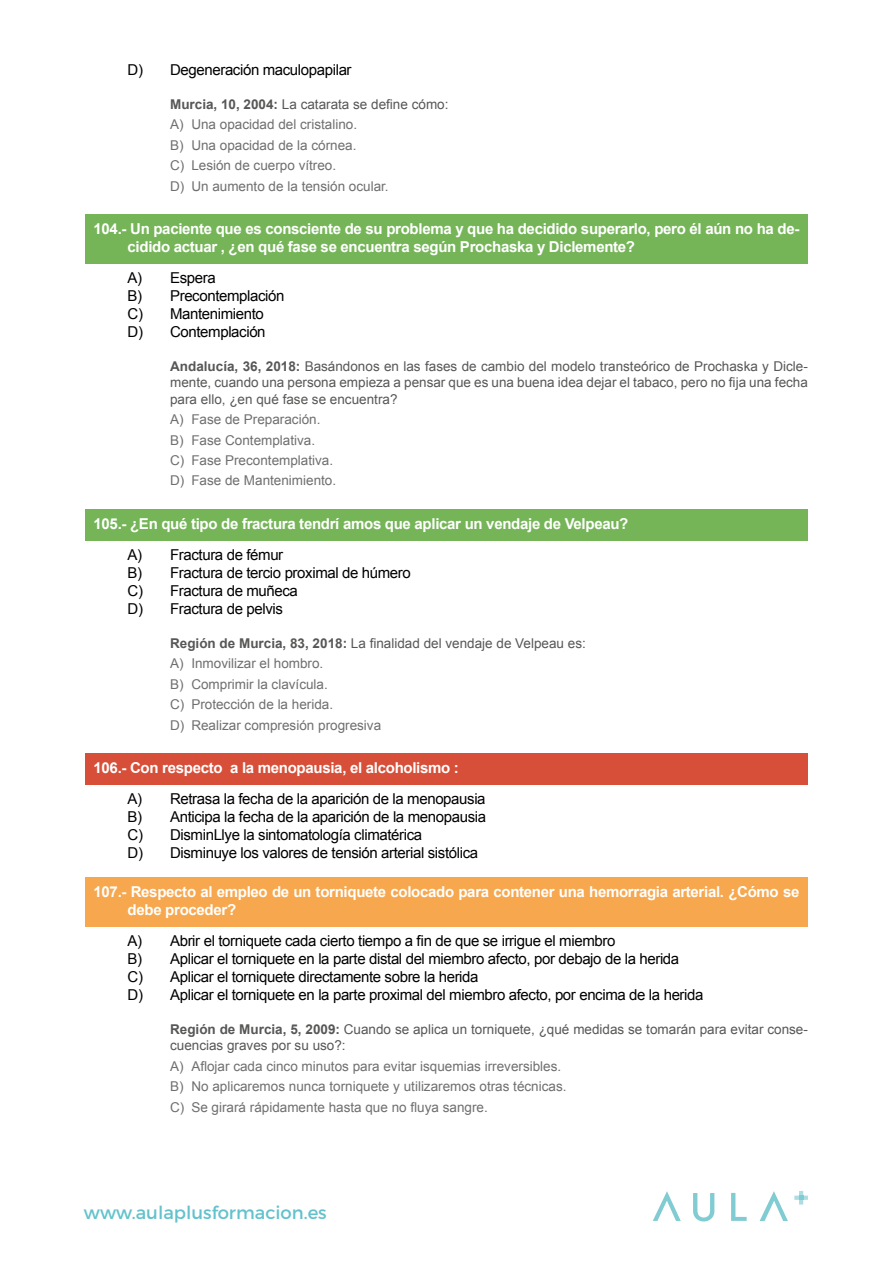
<style>
.page{position:relative;width:893px;height:1263px;background:#fff}
.page>*{position:absolute;margin:0;border:0;box-sizing:border-box;transform-origin:0 0}
.t1{font:18px "Trueno Rg";color:#63c2cc}
.t2{font:15px/18px "Arial";letter-spacing:-.025em;color:#000}
.t3{font:700 15px/18px "Arial";letter-spacing:-.02em;color:#fff}
.t4{font:13.5px/20.4px "Arial";color:#706f6f}
.t5{font:13.5px/16.2px "Arial";color:#575756;text-align:justify}
.s1{font-weight:700;color:#575756}
.s2{color:#575756}
.s3{font-weight:700}
</style>
<div class="page">
<svg style="left:693px;top:1193px;width:21px;height:28px"></svg>
<svg style="left:731px;top:1193px;width:16px;height:28px"></svg>
<svg style="left:653px;top:1191px;width:28px;height:30px"></svg>
<svg style="left:760px;top:1191px;width:28px;height:30px"></svg>
<svg style="left:794px;top:1191px;width:14px;height:13px"></svg>
<div style="left:85px;top:215px;width:723px;height:49px;background:#75b558"></div>
<div style="left:85px;top:509px;width:723px;height:32px;background:#75b558"></div>
<div style="left:85px;top:754px;width:723px;height:31px;background:#d74f38"></div>
<div style="left:85px;top:878px;width:723px;height:49px;background:#f7a74d"></div>
<p class="t2" style="left:128px;top:61px;width:226px">D) Degeneración maculopapilar</p>
<p class="t4" style="left:170px;top:94px;width:280px"><span class="s1">Murcia, 10, 2004:</span> <span class="s2">La catarata se define cómo:<br></span>A) Una opacidad del cristalino.<br>B) Una opacidad de la córnea.<br>C) Lesión de cuerpo vítreo.<br>D) Un aumento de la tensión ocular.</p>
<p class="t3" style="left:128px;top:220px;width:673px;text-indent:-34px">104.- Un paciente que es consciente de su problema y que ha decidido superarlo, pero él aún no ha de&shy;cidido actuar , ¿en qué fase se encuentra según Prochaska y Diclemente?</p>
<p class="t2" style="left:128px;top:269px;width:158px">A) Espera<br>B) Precontemplación<br>C) Mantenimiento<br>D) Contemplación</p>
<p class="t5" style="left:170px;top:358px;width:639px"><span class="s3">Andalucía, 36, 2018:</span> Basándonos en las fases de cambio del modelo transteórico de Prochaska y Dicle&shy;mente, cuando una persona empieza a pensar que es una buena idea dejar el tabaco, pero no fija una fecha para ello, ¿en qué fase se encuentra?</p>
<p class="t4" style="left:170px;top:409px;width:168px">A) Fase de Preparación.<br>B) Fase Contemplativa.<br>C) Fase Precontemplativa.<br>D) Fase de Mantenimiento.</p>
<p class="t3" style="left:94px;top:515px;width:536px">105.- ¿En qué tipo de fractura tendrí amos que aplicar un vendaje de Velpeau?</p>
<p class="t2" style="left:128px;top:546px;width:285px">A) Fractura de fémur<br>B) Fractura de tercio proximal de húmero<br>C) Fractura de muñeca<br>D) Fractura de pelvis</p>
<p class="t4" style="left:170px;top:633px;width:417px"><span class="s1">Región de Murcia, 83, 2018:</span> <span class="s2">La finalidad del vendaje de Velpeau es:<br></span>A) Inmovilizar el hombro.<br>B) Comprimir la clavícula.<br>C) Protección de la herida.<br>D) Realizar compresión progresiva</p>
<p class="t3" style="left:94px;top:759px;width:367px">106.- Con respecto a la menopausia, el alcoholismo :</p>
<p class="t2" style="left:128px;top:790px;width:360px">A) Retrasa la fecha de la aparición de la menopausia B) Anticipa la fecha de la aparición de la menopausia C) DisminLlye la sintomatología climatérica<br>D) Disminuye los valores de tensión arterial sistólica</p>
<p class="t3" style="left:128px;top:883px;width:673px;text-indent:-34px">107.- Respecto al empleo de un torniquete colocado para contener una hemorragia arterial. ¿Cómo se debe proceder?</p>
<p class="t2" style="left:128px;top:932px;width:577px">A) Abrir el torniquete cada cierto tiempo a fin de que se irrigue el miembro<br>B) Aplicar el torniquete en la parte distal del miembro afecto, por debajo de la herida<br>C) Aplicar el torniquete directamente sobre la herida<br>D) Aplicar el torniquete en la parte proximal del miembro afecto, por encima de la herida</p>
<p class="t5" style="left:170px;top:1021px;width:639px"><span class="s3">Región de Murcia, 5, 2009:</span> Cuando se aplica un torniquete, ¿qué medidas se tomarán para evitar conse&shy;cuencias graves por su uso?:</p>
<p class="t4" style="left:170px;top:1056px;width:398px">A) Aflojar cada cinco minutos para evitar isquemias irreversibles.<br>B) No aplicaremos nunca torniquete y utilizaremos otras técnicas.<br>C) Se girará rápidamente hasta que no fluya sangre.</p>
<p class="t1" style="left:84px;top:1201px;width:244px">www.aulaplusformacion.es</p>
</div>
